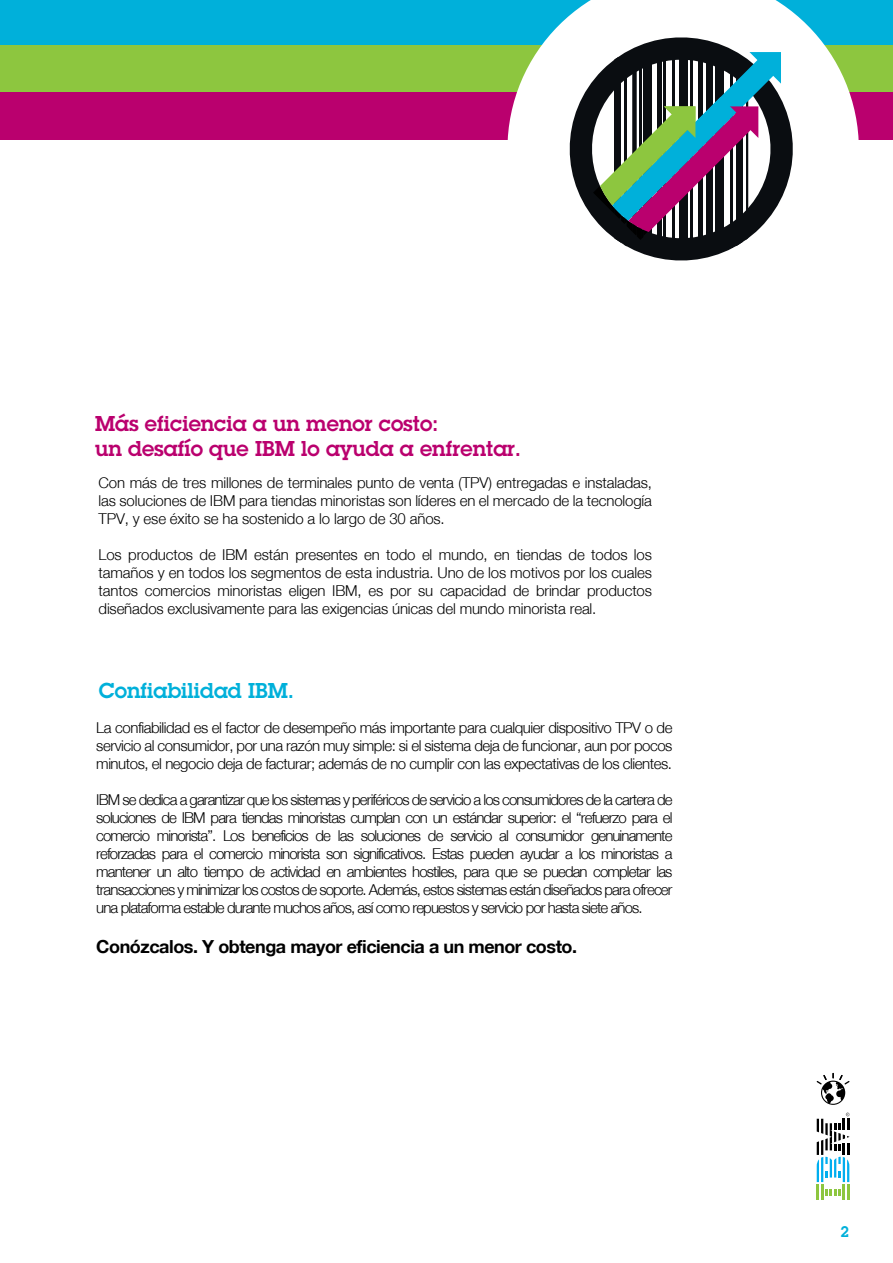
<style>
.page{position:relative;width:893px;height:1263px;background:#fff}
.page>*{position:absolute;margin:0;border:0;box-sizing:border-box;transform-origin:0 0}
.t1{font:600 21px/25.2px "Lubalin Graph";color:#ba006e}
.t2{font:600 21px "Lubalin Graph";color:#00b0da}
.t3{font:700 18px "Helvetica Neue";letter-spacing:-.025em;color:#000}
.t4{font:300 15px/18px "Helvetica Neue";letter-spacing:-.02em;color:#000;text-align:justify}
.t5{font:600 15px "Lubalin Graph";color:#00b0da}
</style>
<div class="page">
<div style="left:0;top:45px;width:893px;height:47px;background:#8dc63f"></div>
<div style="left:0;top:0;width:893px;height:44px;background:#00b0da"></div>
<div style="left:0;top:92px;width:893px;height:48px;background:#ba006e"></div>
<svg style="left:507px;top:0;width:352px;height:140px;fill:#fff"></svg>
<svg style="left:559px;top:27px;width:245px;height:234px;fill:#fff"></svg>
<svg style="left:583px;top:51px;width:198px;height:196px"></svg>
<svg style="left:817px;top:1113px;width:32px;height:87px"></svg>
<svg style="left:817px;top:1073px;width:32px;height:32px"></svg>
<h1 class="t1" style="left:95px;top:410px;width:428px">Más eficiencia a un menor costo:<br>un desafío que IBM lo ayuda a enfrentar.</h1>
<p class="t4" style="left:99px;top:474px;width:555px">Con más de tres millones de terminales punto de venta (TPV) entregadas e instaladas, las soluciones de IBM para tiendas minoristas son líderes en el mercado de la tecnología TPV, y ese éxito se ha sostenido a lo largo de 30 años.</p>
<p class="t4" style="left:99px;top:546px;width:555px">Los productos de IBM están presentes en todo el mundo, en tiendas de todos los tamaños y en todos los segmentos de esta industria. Uno de los motivos por los cuales tantos comercios minoristas eligen IBM, es por su capacidad de brindar productos diseñados exclusivamente para las exigencias únicas del mundo minorista real.</p>
<h1 class="t2" style="left:99px;top:677px;width:197px">Confiabilidad IBM.</h1>
<p class="t4" style="left:96px;top:719px;width:578px">La confiabilidad es el factor de desempeño más importante para cualquier dispositivo TPV o de servicio al consumidor, por una razón muy simple: si el sistema deja de funcionar, aun por pocos minutos, el negocio deja de facturar; además de no cumplir con las expectativas de los clientes.</p>
<p class="t4" style="left:96px;top:791px;width:578px">IBM se dedica a garantizar que los sistemas y periféricos de servicio a los consumidores de la cartera de soluciones de IBM para tiendas minoristas cumplan con un estándar superior: el “refuerzo para el comercio minorista”. Los beneficios de las soluciones de servicio al consumidor genuinamente reforzadas para el comercio minorista son significativos. Estas pueden ayudar a los minoristas a mantener un alto tiempo de actividad en ambientes hostiles, para que se puedan completar las transacciones y minimizar los costos de soporte. Además, estos sistemas están diseñados para ofrecer una plataforma estable durante muchos años, así como repuestos y servicio por hasta siete años.</p>
<p class="t3" style="left:96px;top:935px;width:482px">Conózcalos. Y obtenga mayor eficiencia a un menor costo.</p>
<p class="t5" style="left:841px;top:1222px;width:10px">2</p>
</div>
